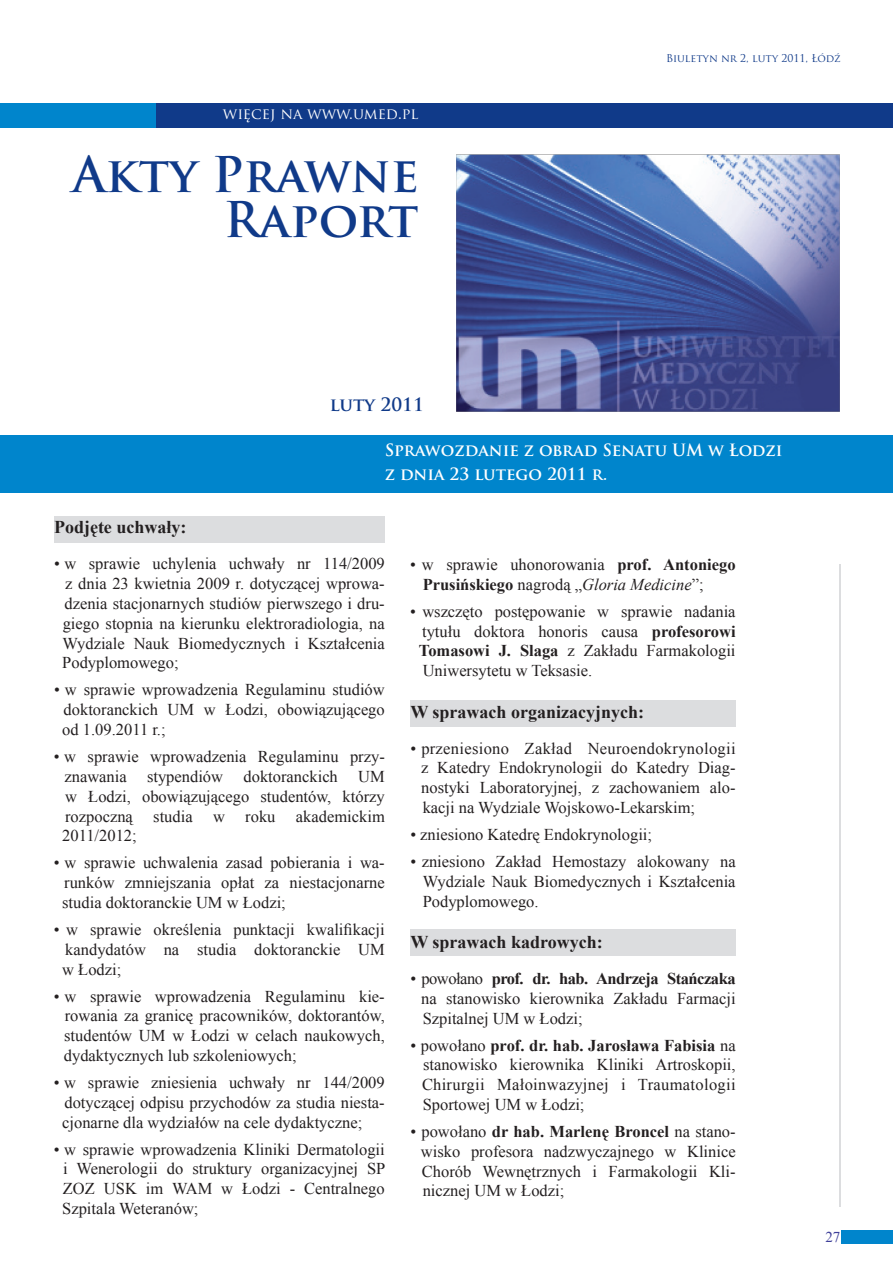
<style>
.page{position:relative;width:893px;height:1263px;background:#fff}
.page>*{position:absolute;margin:0;border:0;box-sizing:border-box;transform-origin:0 0}
.t1{font:700 48px/45px "Trajan Pro";color:#103a89;text-align:right}
.t2{font:700 18px "Times New Roman";color:#231f20}
.t3{font:700 18px "Trajan Pro";color:#103a89}
.t4{font:16.5px/19.8px "Times New Roman";color:#231f20;text-align:justify}
.t5{font:700 16.5px/24px "Trajan Pro";color:#fff}
.t6{font:15px "Trajan Pro";color:#fff}
.t7{font:15px "Times New Roman";color:#3e3f99}
.t8{font:10.5px "Trajan Pro";color:#103a89}
.s1{font-weight:700}
.s2{font-style:italic}
</style>
<div class="page">
<div style="left:410px;top:930px;width:326px;height:26px;background:#dcdddf"></div>
<div style="left:410px;top:700px;width:326px;height:26px;background:#dcdddf"></div>
<div style="left:54px;top:516px;width:331px;height:26px;background:#dcdddf"></div>
<div style="left:841px;top:1230px;width:52px;height:14px;background:#0085cc"></div>
<div style="left:0;top:103px;width:893px;height:25px;background:#103a89"></div>
<div style="left:0;top:103px;width:155px;height:25px;background:#0085cc"></div>
<div style="left:0;top:435px;width:893px;height:57px;background:#0085cc"></div>
<img style="left:456px;top:154px;width:384px;height:258px">
<hr style="left:839px;top:565px;width:1px;height:642px;background:#dcdddf">
<p class="t6" style="left:223px;top:104px;width:197px">więcej na www.umed.pl</p>
<p class="t6" style="left:197px;top:106px;width:67px">artykuł</p>
<h1 class="t1" style="left:72px;top:153px;width:348px">Akty Prawne<br>Raport</h1>
<p class="t3" style="left:330px;top:394px;width:95px">luty 2011</p>
<p class="t8" style="left:666px;top:52px;width:176px">Biuletyn nr 2, luty 2011, Łódź</p>
<p class="t5" style="left:385px;top:438px;width:399px">Sprawozdanie z obrad Senatu UM w Łodzi z dnia 23 lutego 2011 r.</p>
<p class="t2" style="left:54px;top:515px;width:134px">Podjęte uchwały:</p>
<p class="t4" style="left:62px;top:554px;width:324px;text-indent:-8px">• w sprawie uchylenia uchwały nr 114/2009 z dnia 23 kwietnia 2009 r. dotyczącej wprowa&shy;dzenia stacjonarnych studiów pierwszego i dru&shy;giego stopnia na kierunku elektroradiologia, na Wydziale Nauk Biomedycznych i Kształcenia Podyplomowego;</p>
<p class="t4" style="left:62px;top:680px;width:324px;text-indent:-8px">• w sprawie wprowadzenia Regulaminu studiów doktoranckich UM w Łodzi, obowiązującego od 1.09.2011 r.;</p>
<p class="t4" style="left:62px;top:746px;width:324px;text-indent:-8px">• w sprawie wprowadzenia Regulaminu przy&shy;znawania stypendiów doktoranckich UM w Łodzi, obowiązującego studentów, którzy rozpoczną studia w roku akademickim 2011/2012;</p>
<p class="t4" style="left:62px;top:853px;width:324px;text-indent:-8px">• w sprawie uchwalenia zasad pobierania i wa&shy;runków zmniejszania opłat za niestacjonarne studia doktoranckie UM w Łodzi;</p>
<p class="t4" style="left:62px;top:919px;width:324px;text-indent:-8px">• w sprawie określenia punktacji kwalifikacji kandydatów na studia doktoranckie UM w Łodzi;</p>
<p class="t4" style="left:64px;top:986px;width:322px;text-indent:-10px">• w sprawie wprowadzenia Regulaminu kie&shy;rowania za granicę pracowników, doktorantów, studentów UM w Łodzi w celach naukowych, dydaktycznych lub szkoleniowych;</p>
<p class="t4" style="left:62px;top:1072px;width:324px;text-indent:-8px">• w sprawie zniesienia uchwały nr 144/2009 dotyczącej odpisu przychodów za studia niesta&shy;cjonarne dla wydziałów na cele dydaktyczne;</p>
<p class="t4" style="left:62px;top:1139px;width:325px;text-indent:-8px">• w sprawie wprowadzenia Kliniki Dermatologii i Wenerologii do struktury organizacyjnej SP ZOZ USK im WAM w Łodzi - Centralnego Szpitala Weteranów;</p>
<p class="t4" style="left:423px;top:554px;width:314px;text-indent:-12px">• w sprawie uhonorowania <span class="s1">prof. Antoniego<br>Prusińskiego</span> nagrodą „<span class="s2">Gloria Medicine</span>”;</p>
<p class="t4" style="left:419px;top:601px;width:318px;text-indent:-9px">• wszczęto postępowanie w sprawie nadania tytułu doktora honoris causa <span class="s1">profesorowi Tomasowi J. Slaga</span> z Zakładu Farmakologii Uniwersytetu w Teksasie.</p>
<p class="t2" style="left:410px;top:699px;width:235px">W sprawach organizacyjnych:</p>
<p class="t4" style="left:421px;top:738px;width:316px;text-indent:-11px">• przeniesiono Zakład Neuroendokrynologii z Katedry Endokrynologii do Katedry Diag&shy;nostyki Laboratoryjnej, z zachowaniem alo&shy;kacji na Wydziale Wojskowo-Lekarskim;</p>
<p class="t4" style="left:410px;top:824px;width:243px">• zniesiono Katedrę Endokrynologii;</p>
<p class="t4" style="left:423px;top:851px;width:314px;text-indent:-12px">• zniesiono Zakład Hemostazy alokowany na Wydziale Nauk Biomedycznych i Kształcenia Podyplomowego.</p>
<p class="t2" style="left:410px;top:929px;width:194px">W sprawach kadrowych:</p>
<p class="t4" style="left:421px;top:968px;width:316px;text-indent:-11px">• powołano <span class="s1">prof. dr. hab. Andrzeja Stańczaka </span>na stanowisko kierownika Zakładu Farmacji Szpitalnej UM w Łodzi;</p>
<p class="t4" style="left:422px;top:1035px;width:315px;text-indent:-12px">• powołano <span class="s1">prof. dr. hab. Jarosława Fabisia</span> na stanowisko kierownika Kliniki Artroskopii, Chirurgii Małoinwazyjnej i Traumatologii Sportowej UM w Łodzi;</p>
<p class="t4" style="left:421px;top:1121px;width:316px;text-indent:-11px">• powołano <span class="s1">dr hab. Marlenę Broncel</span> na stano&shy;wisko profesora nadzwyczajnego w Klinice Chorób Wewnętrznych i Farmakologii Kli&shy;nicznej UM w Łodzi;</p>
<p class="t7" style="left:825px;top:1227px;width:16px">27</p>
</div>
